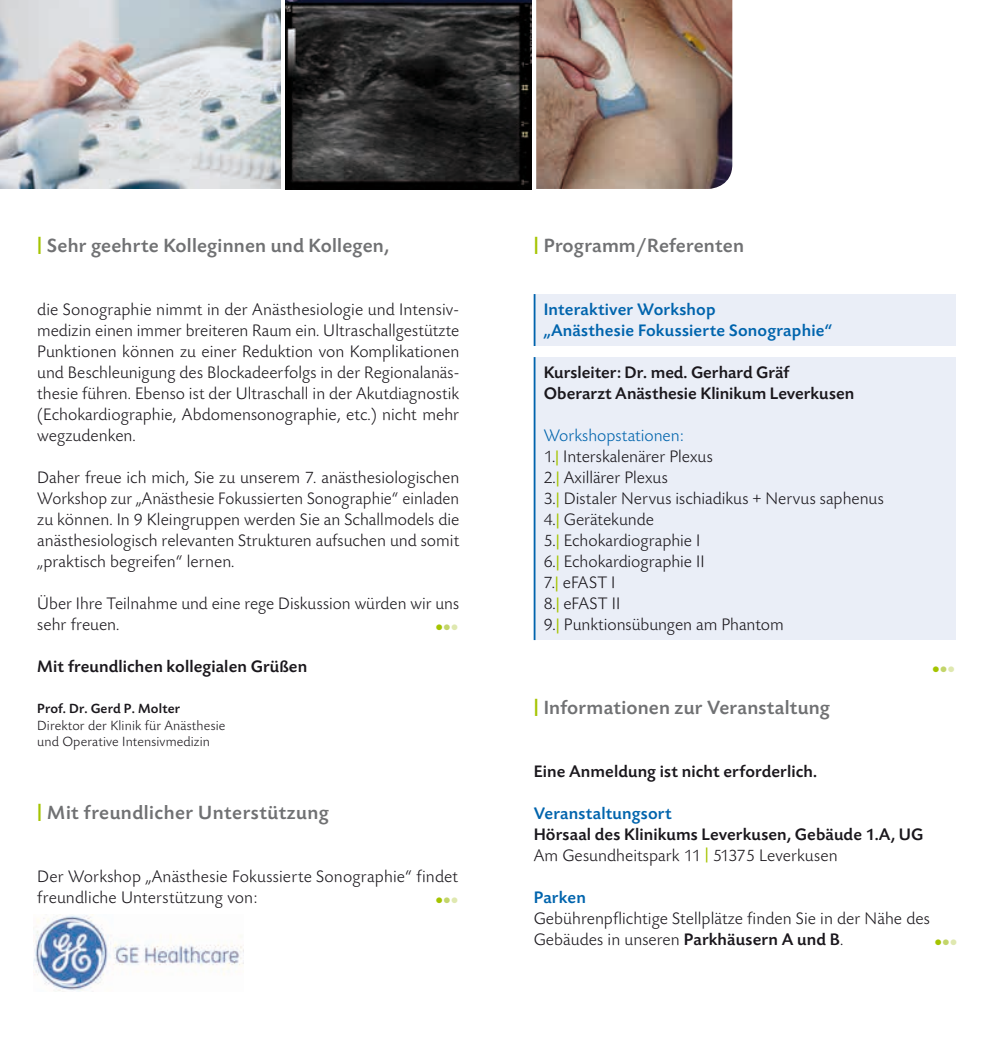
<style>
.page{position:relative;width:993px;height:1042px;background:#fff}
.page>*{position:absolute;margin:0;border:0;box-sizing:border-box;transform-origin:0 0}
.t1{font:500 20.12px "Today Sans BEFOP";letter-spacing:.01em;color:#707173}
.t2{font:300 17.5px/21px "Today Sans BEFOP";letter-spacing:.005em;color:#1a171c}
.t3{font:500 17.5px/21px "Today Sans BEFOP";letter-spacing:.005em;color:#1a171c}
.t4{font:500 17.5px/21px "Today Sans BEFOP";letter-spacing:.01em;color:#0064ad}
.t5{font:300 17.5px "Today Sans BEFOP";color:#a5c400}
.t6{font:300 14px/16.6px "Today Sans BEFOP";letter-spacing:.01em;color:#1a171c}
.t7{font:500 14px "Today Sans BEFOP";letter-spacing:.01em;color:#1a171c}
.s1{font-weight:700;color:#a5c400}
.s2{color:#c3d56a}
.s3{color:#dfe8b0}
.s4{color:#0064ad}
.s5{font-weight:500;color:#a5c400}
.s6{font-weight:300}
.s7{color:#a5c400}
.s8{font-weight:500}
</style>
<div class="page">
<img style="left:536px;top:0;width:196px;height:189px">
<img style="left:285px;top:0;width:246px;height:189px">
<img style="left:0;top:0;width:280px;height:189px">
<div style="left:533px;top:294px;width:422px;height:52px;background:#eaeef7"></div>
<div style="left:533px;top:357px;width:422px;height:283px;background:#eaeef7"></div>
<hr style="left:533px;top:294px;width:2px;height:52px;background:#0064ad">
<hr style="left:533px;top:357px;width:2px;height:283px;background:#0064ad">
<img style="left:33px;top:915px;width:211px;height:76px">
<p class="t1" style="left:37px;top:235px;width:353px"><span class="s1">|</span> Sehr geehrte Kolleginnen und Kollegen,</p>
<p class="t2" style="left:37px;top:300px;width:423px;text-align:justify">die Sonographie nimmt in der Anästhesiologie und Intensiv&shy;medizin einen immer breiteren Raum ein. Ultraschallgestützte Punktionen können zu einer Reduktion von Komplikationen und Beschleunigung des Blockadeerfolgs in der Regionalanäs&shy;thesie führen. Ebenso ist der Ultraschall in der Akutdiagnostik (Echokardiographie, Abdomensonographie, etc.) nicht mehr wegzudenken.</p>
<p class="t2" style="left:37px;top:468px;width:423px;text-align:justify">Daher freue ich mich, Sie zu unserem 7. anästhesiologischen Workshop zur „Anästhesie Fokussierten Sonographie“ einladen zu können. In 9 Kleingruppen werden Sie an Schallmodels die anästhesiologisch relevanten Strukturen aufsuchen und somit „praktisch begreifen“ lernen.</p>
<p class="t2" style="left:37px;top:594px;width:423px">Über Ihre Teilnahme und eine rege Diskussion würden wir uns sehr freuen.</p>
<p class="t5" style="left:434px;top:618px;width:26px">• <span class="s2">•</span><span class="s3">•</span></p>
<p class="t3" style="left:37px;top:656px;width:271px">Mit freundlichen kollegialen Grüßen</p>
<p class="t7" style="left:37px;top:701px;width:144px">Prof. Dr. Gerd P. Molter</p>
<p class="t6" style="left:37px;top:717px;width:189px">Direktor der Klinik für Anästhesie und Operative Intensivmedizin</p>
<p class="t1" style="left:37px;top:802px;width:293px"><span class="s1">|</span> Mit freundlicher Unterstützung</p>
<p class="t2" style="left:37px;top:867px;width:422px">Der Workshop „Anästhesie Fokussierte Sonographie“ findet freundliche Unterstützung von:</p>
<p class="t5" style="left:434px;top:891px;width:26px">• <span class="s2">•</span><span class="s3">•</span></p>
<p class="t1" style="left:533px;top:235px;width:212px"><span class="s1">|</span> Programm/Referenten</p>
<p class="t4" style="left:543px;top:299px;width:290px">Interaktiver Workshop<br>„Anästhesie Fokussierte Sonographie“</p>
<p class="t3" style="left:543px;top:362px;width:312px">Kursleiter: Dr. med. Gerhard Gräf<br>Oberarzt Anästhesie Klinikum Leverkusen</p>
<p class="t2" style="left:543px;top:426px;width:341px"><span class="s4">Workshopstationen:<br></span>1.<span class="s5">|</span> Interskalenärer Plexus<br>2.<span class="s5">|</span> Axillärer Plexus<br>3.<span class="s5">|</span> Distaler Nervus ischiadikus + Nervus saphenus<br>4.<span class="s5">|</span> Gerätekunde<br>5.<span class="s5">|</span> Echokardiographie I<br>6.<span class="s5">|</span> Echokardiographie II<br>7.<span class="s5">|</span> eFAST I<br>8.<span class="s5">|</span> eFAST II<br>9.<span class="s5">|</span> Punktionsübungen am Phantom</p>
<p class="t1" style="left:533px;top:697px;width:298px"><span class="s1">|</span> Informationen zur Veranstaltung</p>
<p class="t5" style="left:931px;top:660px;width:26px">• <span class="s2">•</span><span class="s3">•</span></p>
<p class="t3" style="left:533px;top:761px;width:285px">Eine Anmeldung ist nicht erforderlich.</p>
<p class="t4" style="left:533px;top:803px;width:140px">Veranstaltungsort</p>
<p class="t3" style="left:533px;top:824px;width:391px">Hörsaal des Klinikums Leverkusen, Gebäude 1.A, UG<br><span class="s6">Am Gesundheitspark 11</span> <span class="s7">|</span> <span class="s6">51375 Leverkusen</span></p>
<p class="t4" style="left:533px;top:887px;width:54px">Parken</p>
<p class="t2" style="left:533px;top:909px;width:397px">Gebührenpflichtige Stellplätze finden Sie in der Nähe des<br>Gebäudes in unseren <span class="s8">Parkhäusern A und B</span>.</p>
<p class="t5" style="left:933px;top:933px;width:26px">• <span class="s2">•</span><span class="s3">•</span></p>
</div>
